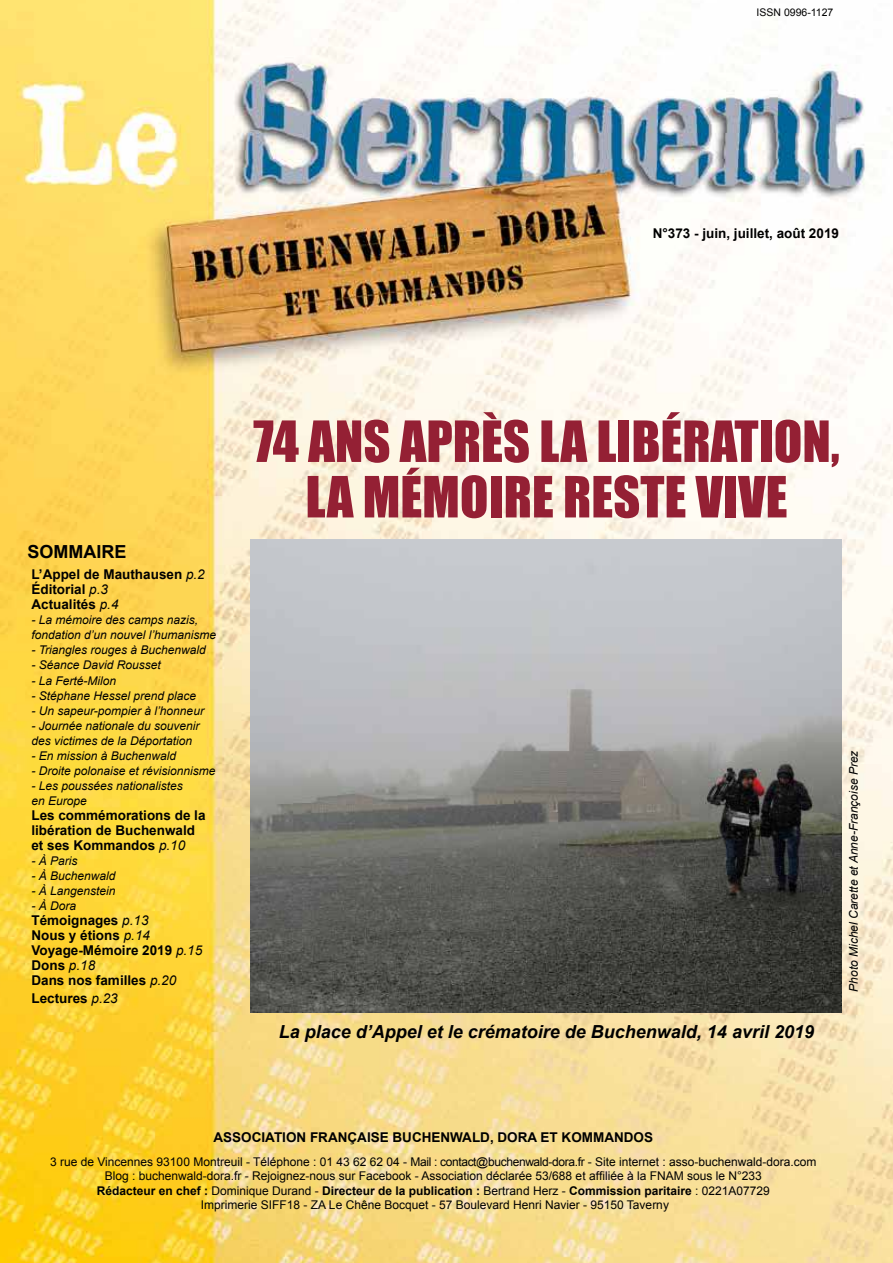
<style>
.page{position:relative;width:893px;height:1263px;background:#fff}
.page>*{position:absolute;margin:0;border:0;box-sizing:border-box;transform-origin:0 0}
.t1{font:52.5px/55.5px "Impact";color:#942034;text-align:center}
.t2{font:italic 700 18px "Arial";color:#000}
.t3{font:700 18px "Arial";color:#000}
.t4{font:700 13.5px/15px "Arial";color:#000}
.t5{font:12px/14.4px "Arial";color:#000;text-align:center}
.t6{font:italic 12px/15px "Arial";color:#000}
.t7{font:10.5px "Arial";color:#000}
.s1{font-weight:400;font-style:italic}
.s2{font-weight:700}
</style>
<div class="page">
<img style="left:0;top:0;width:893px;height:1263px">
<img style="left:251px;top:539px;width:591px;height:473px">
<p class="t7" style="left:757px;top:6px;width:78px">ISSN 0996-1127</p>
<p class="t4" style="left:653px;top:226px;width:188px">N°373 - juin, juillet, août 2019</p>
<h2 class="t3" style="left:28px;top:540px;width:100px">SOMMAIRE</h2>
<p class="t4" style="left:31px;top:568px;width:175px">L’Appel de Mauthausen <span class="s1">p.2<br></span>Éditorial <span class="s1">p.3<br></span>Actualités <span class="s1">p.4</span></p>
<p class="t6" style="left:31px;top:613px;width:186px">- La mémoire des camps nazis, fondation d’un nouvel l’humanisme</p>
<p class="t6" style="left:31px;top:643px;width:176px">- Triangles rouges à Buchenwald</p>
<p class="t6" style="left:31px;top:658px;width:131px">- Séance David Rousset</p>
<p class="t6" style="left:31px;top:673px;width:86px">- La Ferté-Milon</p>
<p class="t6" style="left:31px;top:688px;width:166px">- Stéphane Hessel prend place</p>
<p class="t6" style="left:31px;top:703px;width:174px">- Un sapeur-pompier à l’honneur</p>
<p class="t6" style="left:31px;top:718px;width:170px">- Journée nationale du souvenir des victimes de la Déportation</p>
<p class="t6" style="left:31px;top:748px;width:146px">- En mission à Buchenwald</p>
<p class="t6" style="left:31px;top:763px;width:186px">- Droite polonaise et révisionnisme</p>
<p class="t6" style="left:31px;top:778px;width:153px">- Les poussées nationalistes en Europe</p>
<p class="t4" style="left:31px;top:808px;width:176px">Les commémorations de la libération de Buchenwald et ses Kommandos <span class="s1">p.10</span></p>
<p class="t6" style="left:31px;top:853px;width:48px">- À Paris</p>
<p class="t6" style="left:31px;top:868px;width:86px">- À Buchenwald</p>
<p class="t6" style="left:31px;top:883px;width:86px">- À Langenstein</p>
<p class="t6" style="left:31px;top:898px;width:46px">- À Dora</p>
<p class="t4" style="left:31px;top:913px;width:172px">Témoignages <span class="s1">p.13<br></span>Nous y étions <span class="s1">p.14<br></span>Voyage-Mémoire 2019 <span class="s1">p.15<br></span>Dons <span class="s1">p.18<br></span>Dans nos familles <span class="s1">p.20</span></p>
<p class="t4" style="left:31px;top:991px;width:88px">Lectures <span class="s1">p.23</span></p>
<h1 class="t1" style="left:253px;top:412px;width:588px">74 ANS APRÈS LA LIBÉRATION,<br>LA MÉMOIRE RESTE VIVE</h1>
<h2 class="t2" style="left:279px;top:1020px;width:537px">La place d’Appel et le crématoire de Buchenwald, 14 avril 2019</h2>
<p class="t6" style="left:846px;top:992px;width:243px;rotate:-90deg">Photo Michel Carette et Anne-Françoise Prez</p>
<p class="t4" style="left:214px;top:1130px;width:441px">ASSOCIATION FRANÇAISE BUCHENWALD, DORA ET KOMMANDOS</p>
<p class="t5" style="left:50px;top:1154px;width:768px">3 rue de Vincennes 93100 Montreuil - Téléphone : 01 43 62 62 04 - Mail : contact@buchenwald-dora.fr - Site internet : asso-buchenwald-dora.com Blog : buchenwald-dora.fr - Rejoignez-nous sur Facebook - Association déclarée 53/688 et affiliée à la FNAM sous le N°233<br><span class="s2">Rédacteur en chef :</span> Dominique Durand - <span class="s2">Directeur de la publication :</span> Bertrand Herz - <span class="s2">Commission paritaire</span> : 0221A07729<br>Imprimerie SIFF18 - ZA Le Chêne Bocquet - 57 Boulevard Henri Navier - 95150 Taverny</p>
</div>
